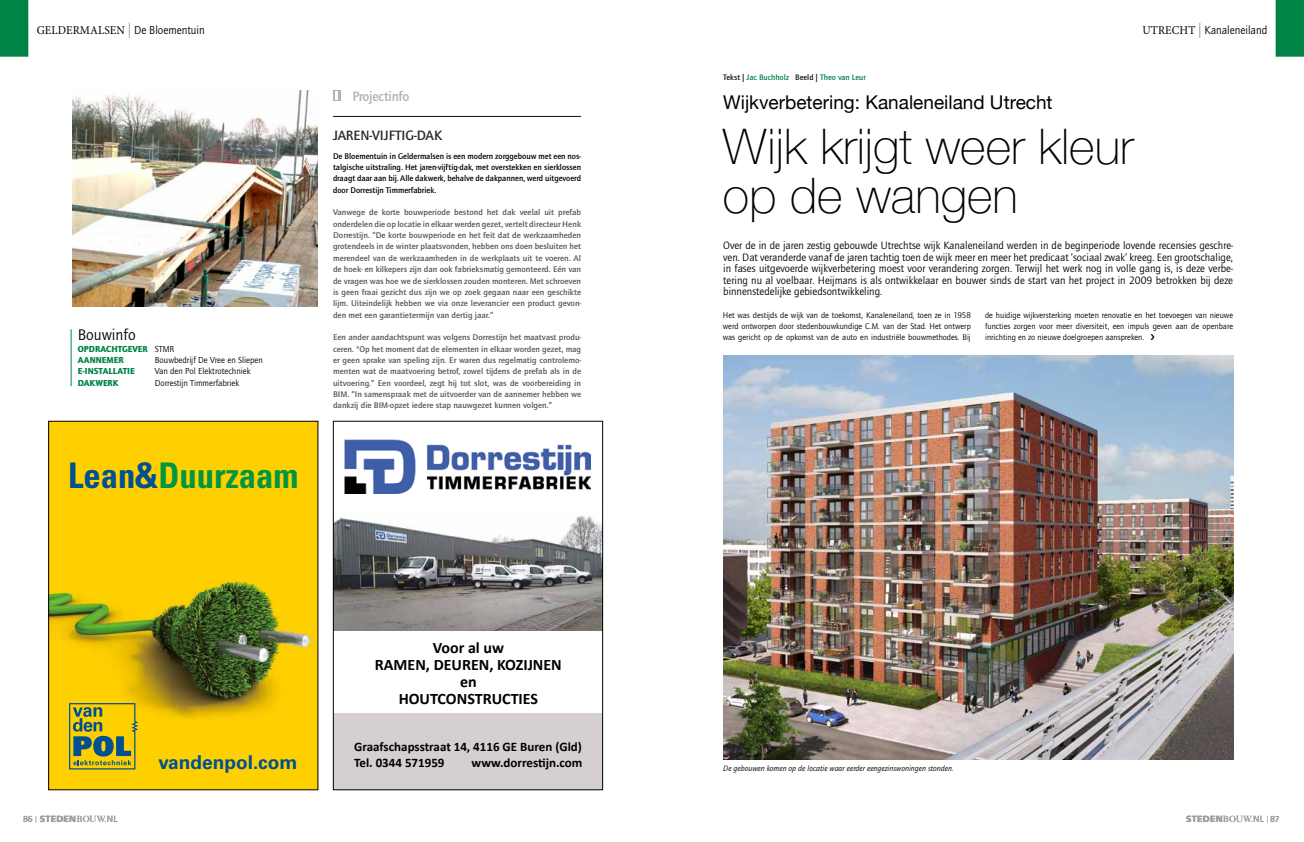
<style>
.page{position:relative;width:1304px;height:842px;background:#fff}
.page>*{position:absolute;margin:0;border:0;box-sizing:border-box;transform-origin:0 0}
.t1{font:100 49px/49px "Helvetica Neue";color:#000}
.t2{font:700 condensed 35.3px "Univers";color:#009641}
.t3{font:700 19.1px "Univers";color:#005092}
.t4{font:19px "Helvetica Neue";color:#000}
.t5{font:700 16px/17px "Calibri";color:#000;text-align:center}
.t6{font:16px "Quay Sans";color:#000}
.t7{font:500 14px "Quay Sans ITC Std";color:#282827}
.t8{font:500 14px "Quay Sans ITC Std";letter-spacing:-.02em;color:#b3b2b2}
.t9{font:700 13px/15.6px "Calibri";color:#000}
.t10{font:12px "Quay Sans ITC Std";color:#000;scale:.95 1}
.t11{font:11px/11.3px "Quay Sans ITC Std";color:#000;text-align:justify}
.t12{font:9px "Quay Sans ITC Std";color:#000}
.t13{font:900 9px/11.3px "Quay Sans";color:#008347}
.t14{font:900 9px "Frutiger LT Std";letter-spacing:.02em;color:#9d9d9c}
.t15{font:500 8.5px/11.3px "Quay Sans ITC Std";color:#575756;text-align:justify;scale:1.05 1}
.t16{font:8.5px/11.3px "Quay Sans ITC Std";color:#000;text-align:justify}
.t17{font:500 8.5px/11.3px "Quay Sans ITC Std";color:#000;text-align:justify}
.t18{font:500 8.2px "Quay Sans ITC Std";color:#008347}
.t19{font:italic 8px "Quay Sans ITC Std";color:#000}
.s1{font-family:"Minion Pro"}
.s2{font-size:15px;color:#9d9d9c}
.s3{font-family:"Quay Sans ITC Std";font-weight:400;color:#000}
.s4{color:#005092}
.s5{color:#121212}
.s6{font-family:"Quay Sans ITC Std";font-weight:500}
.s7{font-family:"Quay Sans ITC Std";font-weight:400;font-size:7px}
.s8{font-family:"Times New Roman MT Std";font-weight:400}
.s9{font-weight:400}
</style>
<div class="page">
<img style="left:723px;top:356px;width:510px;height:404px">
<div style="left:1276px;top:0;width:28px;height:57px;background:#008347"></div>
<div style="left:0;top:0;width:28px;height:57px;background:#008347"></div>
<img style="left:50px;top:423px;width:266px;height:365px">
<svg style="left:69px;top:703px;width:69px;height:66px;background:#a8a430"></svg>
<div style="left:333px;top:714px;width:270px;height:76px;background:#d5d0cf"></div>
<img style="left:335px;top:515px;width:266px;height:116px">
<img style="left:345px;top:440px;width:246px;height:53px">
<div style="left:333px;top:421px;width:270px;height:369px;border:1px solid #000"></div>
<hr style="left:333px;top:116px;width:248px;height:1px;background:#121212">
<svg style="left:333px;top:91px;width:7px;height:10px"></svg>
<svg style="left:336px;top:92px;width:2px;height:8px"></svg>
<img style="left:72px;top:91px;width:246px;height:215px">
<hr style="left:71px;top:329px;width:1px;height:57px;background:#008347">
<h3 class="t10" style="left:37px;top:23px;width:178px"><span class="s1">GELDERMALSEN</span> <span class="s2">|</span> De Bloementuin</h3>
<h3 class="t10" style="left:1142px;top:23px;width:133px"><span class="s1">UTRECHT</span> <span class="s2">|</span> Kanaleneiland</h3>
<h3 class="t6" style="left:78px;top:326px;width:59px">Bouwinfo</h3>
<p class="t13" style="left:78px;top:343px;width:98px">OPDRACHTGEVER <span class="s3">STMR<br></span>AANNEMER</p>
<p class="t12" style="left:155px;top:355px;width:110px">Bouwbedrijf De Vree en Sliepen</p>
<p class="t13" style="left:78px;top:365px;width:58px">E-INSTALLATIE</p>
<p class="t12" style="left:155px;top:366px;width:97px">Van den Pol Elektrotechniek</p>
<p class="t13" style="left:78px;top:377px;width:42px">DAKWERK</p>
<p class="t12" style="left:155px;top:377px;width:86px">Dorrestijn Timmerfabriek</p>
<h2 class="t2" style="left:68px;top:454px;width:232px"><span class="s4">Lean&amp;</span>Duurzaam</h2>
<h3 class="t8" style="left:352px;top:88px;width:59px">Projectinfo</h3>
<h3 class="t7" style="left:333px;top:128px;width:111px">JAREN-VIJFTIG-DAK</h3>
<p class="t17" style="left:333px;top:150px;width:250px">De Bloementuin in Geldermalsen is een modern zorggebouw met een nos&shy;talgische uitstraling. Het jaren-vijftig-dak, met overstekken en sierklossen draagt daar aan bij. Alle dakwerk, behalve de dakpannen, werd uitgevoerd door Dorrestijn Timmerfabriek.</p>
<p class="t15" style="left:333px;top:207px;width:238px">Vanwege de korte bouwperiode bestond het dak veelal uit prefab onderdelen die op locatie in elkaar werden gezet, vertelt directeur Henk Dorrestijn. “De korte bouwperiode en het feit dat de werkzaamheden grotendeels in de winter plaatsvonden, hebben ons doen besluiten het merendeel van de werkzaamheden in de werkplaats uit te voeren. Al de hoek- en kilkepers zijn dan ook fabrieksmatig gemonteerd. Eén van de vragen was hoe we de sierklossen zouden monteren. Met schroeven is geen fraai gezicht dus zijn we op zoek gegaan naar een geschikte lijm. Uiteindelijk hebben we via onze leverancier een product gevon&shy;den met een garantietermijn van dertig jaar.”</p>
<p class="t15" style="left:333px;top:332px;width:238px">Een ander aandachtspunt was volgens Dorrestijn het maatvast produ&shy;ceren. "Op het moment dat de elementen in elkaar worden gezet, mag er geen sprake van speling zijn. Er waren dus regelmatig controlemo&shy;menten wat de maatvoering betrof, zowel tijdens de prefab als in de uitvoering.” Een voordeel, zegt hij tot slot, was de voorbereiding in BIM. “In samenspraak met de uitvoerder van de aannemer hebben we dankzij die BIM-opzet iedere stap nauwgezet kunnen volgen.”</p>
<h3 class="t3" style="left:158px;top:751px;width:141px">vandenpol.com</h3>
<h3 class="t5" style="left:375px;top:639px;width:188px">Voor al uw<br>RAMEN, DEUREN, KOZIJNEN en<br>HOUTCONSTRUCTIES</h3>
<h3 class="t9" style="left:354px;top:738px;width:229px">Graafschapsstraat 14, 4116 GE Buren (Gld)<br>Tel. 0344 571959</h3>
<h3 class="t9" style="left:472px;top:754px;width:112px">www.dorrestijn.com</h3>
<p class="t18" style="left:723px;top:72px;width:144px"><span class="s5">Tekst |</span> Jac Buchholz <span class="s5">Beeld |</span> Theo van Leur</p>
<h3 class="t4" style="left:723px;top:88px;width:331px">Wijkverbetering: Kanaleneiland Utrecht</h3>
<h1 class="t1" style="left:723px;top:120px;width:412px">Wijk krijgt weer kleur op de wangen</h1>
<p class="t11" style="left:723px;top:240px;width:511px">Over de in de jaren zestig gebouwde Utrechtse wijk Kanaleneiland werden in de beginperiode lovende recensies geschre&shy;ven. Dat veranderde vanaf de jaren tachtig toen de wijk meer en meer het predicaat ‘sociaal zwak’ kreeg. Een grootschalige, in fases uitgevoerde wijkverbetering moest voor verandering zorgen. Terwijl het werk nog in volle gang is, is deze verbe&shy;tering nu al voelbaar. Heijmans is als ontwikkelaar en bouwer sinds de start van het project in 2009 betrokken bij deze binnenstedelijke gebiedsontwikkeling.</p>
<p class="t16" style="left:723px;top:309px;width:250px">Het was destijds de wijk van de toekomst, Kanaleneiland, toen ze in 1958 werd ontworpen door stedenbouwkundige C.M. van der Stad. Het ontwerp was gericht op de opkomst van de auto en industriële bouwmethodes. Bij</p>
<p class="t16" style="left:985px;top:309px;width:250px">de huidige wijkversterking moeten renovatie en het toevoegen van nieuwe functies zorgen voor meer diversiteit, een impuls geven aan de openbare inrichting en zo nieuwe doelgroepen aanspreken.</p>
<p class="t19" style="left:723px;top:764px;width:232px">De gebouwen komen op de locatie waar eerder eengezinswoningen stonden.</p>
<p class="t14" style="left:23px;top:813px;width:97px"><span class="s6">86</span> <span class="s7">|</span> STEDEN<span class="s8">BOUW.</span><span class="s9">NL</span></p>
<p class="t14" style="left:1186px;top:813px;width:95px">STEDEN<span class="s8">BOUW.</span><span class="s9">NL</span> <span class="s7">|</span> <span class="s6">87</span></p>
</div>
